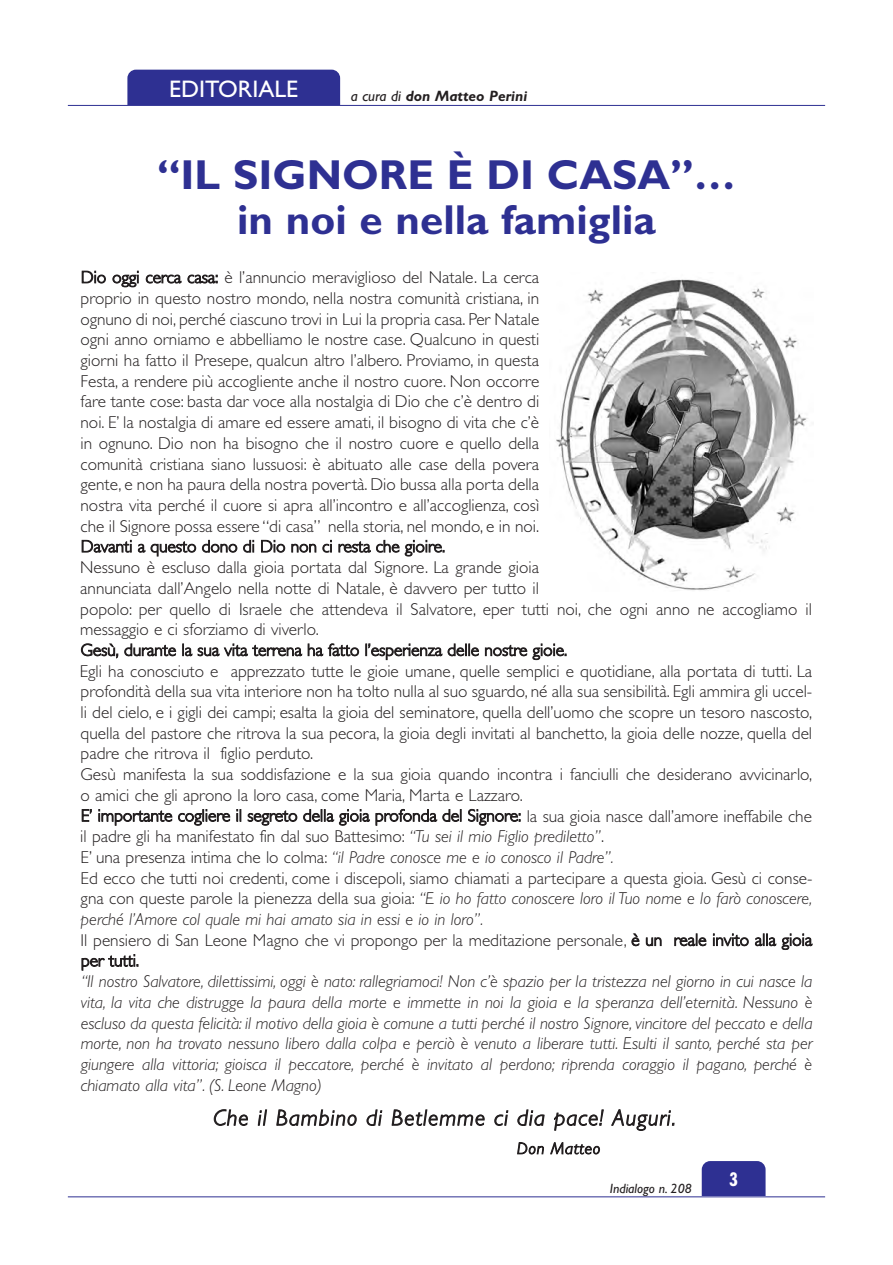
<style>
.page{position:relative;width:893px;height:1265px;background:#fff}
.page>*{position:absolute;margin:0;border:0;box-sizing:border-box;transform-origin:0 0}
.t1{font:700 42px/45px "Gill Sans";color:#2e3092;text-align:center}
.t2{font:24px "Gill Sans";color:#fff}
.t3{font:italic 300 22.5px "Gill Sans";letter-spacing:.05em;color:#231f20}
.t4{font:700 condensed 18px "Futura";color:#fff}
.t5{font:300 17.25px/20.7px "Gill Sans";color:#231f20}
.t6{font:italic 300 17.25px/20.7px "Gill Sans";color:#231f20;text-align:justify}
.t7{font:italic 300 16.5px "Gill Sans";letter-spacing:.05em;color:#231f20}
.t8{font:italic 700 15px "Gill Sans";color:#231f20}
.t9{font:italic 13.5px "Gill Sans";color:#231f20}
.s1{font-weight:400}
.s2{font-style:italic}
</style>
<div class="page">
<div style="left:127px;top:70px;width:213px;height:51px;background:#2e3092;border-radius:9px"></div>
<div style="left:68px;top:105px;width:757px;height:22px;background:#fff"></div>
<hr style="left:68px;top:105px;width:757px;height:1px;background:#2e3092">
<img style="left:556px;top:279px;width:252px;height:311px">
<div style="left:701px;top:1161px;width:64px;height:51px;background:#2e3092;border-radius:9px"></div>
<div style="left:68px;top:1196px;width:757px;height:22px;background:#fff"></div>
<hr style="left:68px;top:1196px;width:757px;height:1px;background:#2e3092">
<h2 class="t2" style="left:169px;top:81px;width:130px">EDITORIALE</h2>
<p class="t8" style="left:351px;top:90px;width:178px"><span class="s1">a cura di</span> don Matteo Perini</p>
<h1 class="t1" style="left:157px;top:157px;width:580px">“IL SIGNORE È DI CASA”… in noi e nella famiglia</h1>
<p class="t5" style="left:80px;top:269px;width:734px">Dio oggi cerca casa: è l’annuncio meraviglioso del Natale. La cerca<br>proprio in questo nostro mondo, nella nostra comunità cristiana, in<br>ognuno di noi, perché ciascuno trovi in Lui la propria casa. Per Natale<br>ogni anno orniamo e abbelliamo le nostre case. Qualcuno in questi<br>giorni ha fatto il Presepe, qualcun altro l’albero. Proviamo, in questa<br>Festa, a rendere più accogliente anche il nostro cuore. Non occorre<br>fare tante cose: basta dar voce alla nostalgia di Dio che c’è dentro di<br>noi. E’ la nostalgia di amare ed essere amati, il bisogno di vita che c’è<br>in ognuno. Dio non ha bisogno che il nostro cuore e quello della<br>comunità cristiana siano lussuosi: è abituato alle case della povera<br>gente, e non ha paura della nostra povertà. Dio bussa alla porta della<br>nostra vita perché il cuore si apra all’incontro e all’accoglienza, così<br>che il Signore possa essere “di casa” nella storia, nel mondo, e in noi.<br>Davanti a questo dono di Dio non ci resta che gioire.<br>Nessuno è escluso dalla gioia portata dal Signore. La grande gioia<br>annunciata dall’Angelo nella notte di Natale, è davvero per tutto il<br>popolo: per quello di Israele che attendeva il Salvatore, eper tutti noi, che ogni anno ne accogliamo il messaggio e ci sforziamo di viverlo.<br>Gesù, durante la sua vita terrena ha fatto l’esperienza delle nostre gioie.<br>Egli ha conosciuto e apprezzato tutte le gioie umane, quelle semplici e quotidiane, alla portata di tutti. La profondità della sua vita interiore non ha tolto nulla al suo sguardo, né alla sua sensibilità. Egli ammira gli uccel&shy;li del cielo, e i gigli dei campi; esalta la gioia del seminatore, quella dell’uomo che scopre un tesoro nascosto, quella del pastore che ritrova la sua pecora, la gioia degli invitati al banchetto, la gioia delle nozze, quella del padre che ritrova il figlio perduto.<br>Gesù manifesta la sua soddisfazione e la sua gioia quando incontra i fanciulli che desiderano avvicinarlo, o amici che gli aprono la loro casa, come Maria, Marta e Lazzaro.<br>E’ importante cogliere il segreto della gioia profonda del Signore: la sua gioia nasce dall’amore ineffabile che il padre gli ha manifestato fin dal suo Battesimo: <span class="s2">“Tu sei il mio Figlio prediletto”</span>.<br>E’ una presenza intima che lo colma: <span class="s2">“il Padre conosce me e io conosco il Padre”.<br></span>Ed ecco che tutti noi credenti, come i discepoli, siamo chiamati a partecipare a questa gioia. Gesù ci conse&shy;gna con queste parole la pienezza della sua gioia: <span class="s2">“E io ho fatto conoscere loro il Tuo nome e lo farò conoscere, perché l’Amore col quale mi hai amato sia in essi e io in loro”.</span></p>
<p class="t5" style="left:81px;top:931px;width:733px">Il pensiero di San Leone Magno che vi propongo per la meditazione personale, è un reale invito alla gioia per tutti.</p>
<p class="t6" style="left:81px;top:973px;width:733px">“Il nostro Salvatore, dilettissimi, oggi è nato: rallegriamoci! Non c’è spazio per la tristezza nel giorno in cui nasce la vita, la vita che distrugge la paura della morte e immette in noi la gioia e la speranza dell’eternità. Nessuno è escluso da questa felicità: il motivo della gioia è comune a tutti perché il nostro Signore, vincitore del peccato e della morte, non ha trovato nessuno libero dalla colpa e perciò è venuto a liberare tutti. Esulti il santo, perché sta per giungere alla vittoria; gioisca il peccatore, perché è invitato al perdono; riprenda coraggio il pagano, perché è chiamato alla vita”. (S. Leone Magno)</p>
<h3 class="t3" style="left:213px;top:1110px;width:463px">Che il Bambino di Betlemme ci dia pace! Auguri.</h3>
<p class="t7" style="left:517px;top:1142px;width:85px">Don Matteo</p>
<p class="t9" style="left:609px;top:1183px;width:83px">Indialogo n. 208</p>
<p class="t4" style="left:729px;top:1171px;width:10px">3</p>
</div>
